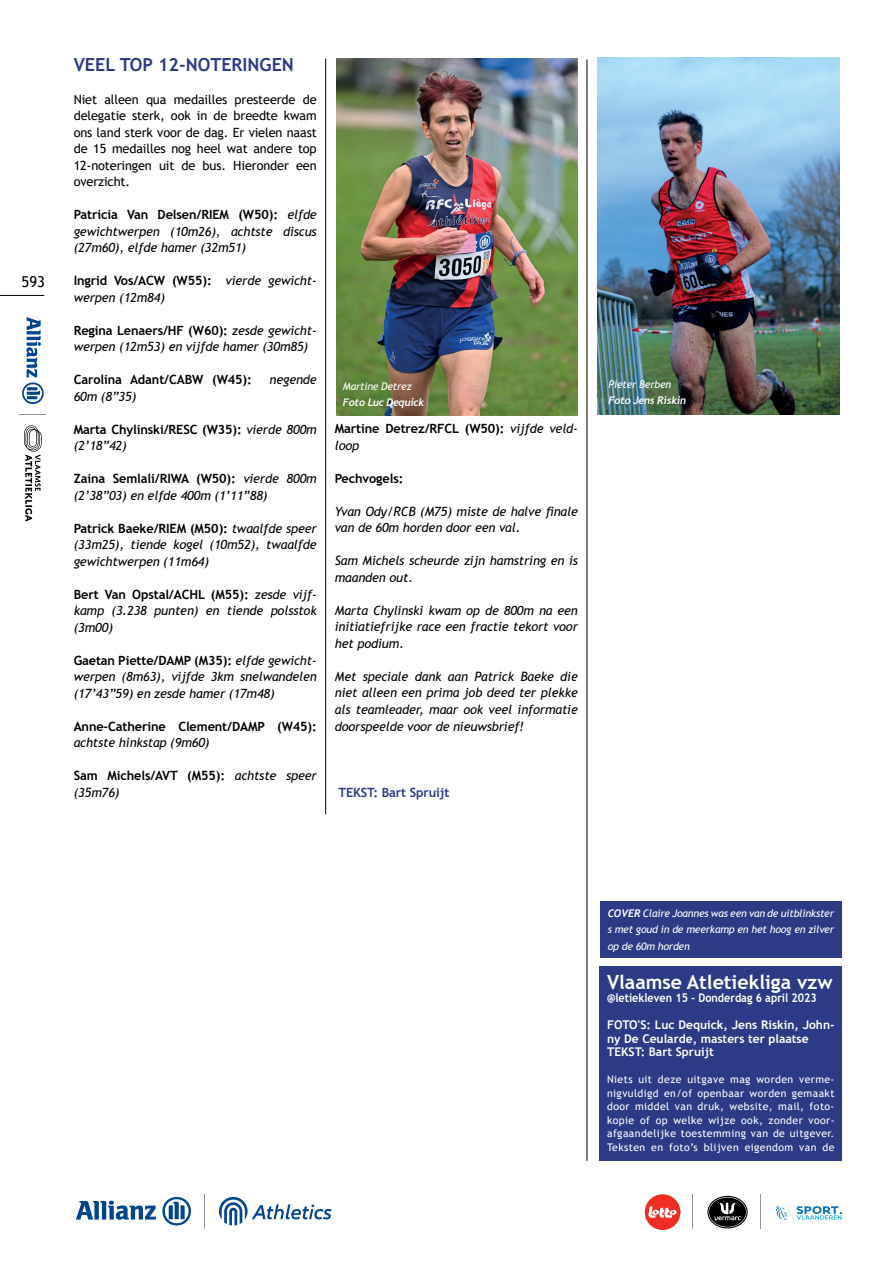
<style>
.page{position:relative;width:893px;height:1263px;background:#fff}
.page>*{position:absolute;margin:0;border:0;box-sizing:border-box;transform-origin:0 0}
.t1{font:700 19.5px "Trebuchet MS";color:#fff}
.t2{font:700 18px "Trebuchet MS";color:#2d3b86}
.t3{font:15px "Trebuchet MS";color:#000001}
.t4{font:italic 12.75px/16.5px "Trebuchet MS";letter-spacing:-.01em;color:#000001;text-align:justify}
.t5{font:700 12.75px/16.5px "Trebuchet MS";letter-spacing:-.01em;color:#000001}
.t6{font:12.75px/16.5px "Trebuchet MS";letter-spacing:-.01em;color:#000001;text-align:justify}
.t7{font:700 12.75px "Trebuchet MS";letter-spacing:-.01em;color:#2d3b86}
.t8{font:700 12px/13.5px "Trebuchet MS";color:#fff}
.t9{font:700 12px "Trebuchet MS";color:#fff;scale:.9 1}
.t10{font:10.5px/13.5px "Trebuchet MS";letter-spacing:.04em;color:#fff;text-align:justify}
.t11{font:italic 10.5px/16.5px "Trebuchet MS";letter-spacing:-.02em;color:#fff;text-align:justify}
.t12{font:italic 700 10.5px "Trebuchet";letter-spacing:-.02em;color:#fff}
.s1{font-weight:700;font-style:normal}
.s2{font-weight:400;font-style:italic}
.s3{font-family:"Trebuchet";font-weight:700}
</style>
<div class="page">
<hr style="left:325px;top:58px;width:1px;height:756px;background:#000001">
<hr style="left:587px;top:60px;width:1px;height:1101px;background:#000001">
<img style="left:597px;top:57px;width:242px;height:358px">
<div style="left:600px;top:967px;width:242px;height:194px;background:#2d3b86"></div>
<div style="left:600px;top:902px;width:242px;height:56px;background:#2d3b86"></div>
<img style="left:336px;top:58px;width:241px;height:358px">
<hr style="left:0;top:295px;width:44px;height:1px;background:#000001">
<svg style="left:22px;top:317px;width:22px;height:87px"></svg>
<svg style="left:20px;top:414px;width:26px;height:1px"></svg>
<svg style="left:24px;top:425px;width:18px;height:96px"></svg>
<div style="left:645px;top:1194px;width:35px;height:36px;background:#ee2e22;border-radius:50%"></div>
<svg style="left:648px;top:1206px;width:29px;height:12px"></svg>
<svg style="left:707px;top:1196px;width:41px;height:32px"></svg>
<svg style="left:775px;top:1202px;width:67px;height:21px"></svg>
<hr style="left:692px;top:1194px;width:1px;height:35px;background:#939598">
<hr style="left:760px;top:1194px;width:1px;height:35px;background:#939598">
<svg style="left:76px;top:1201px;width:80px;height:19px"></svg>
<svg style="left:162px;top:1197px;width:29px;height:28px"></svg>
<hr style="left:204px;top:1194px;width:1px;height:34px;background:#939598">
<svg style="left:219px;top:1197px;width:113px;height:28px"></svg>
<p class="t3" style="left:22px;top:273px;width:25px">593</p>
<h2 class="t2" style="left:74px;top:53px;width:222px">VEEL TOP 12-NOTERINGEN</h2>
<p class="t6" style="left:74px;top:91px;width:245px">Niet alleen qua medailles presteerde de delegatie sterk, ook in de breedte kwam ons land sterk voor de dag. Er vielen naast de 15 medailles nog heel wat andere top 12-noteringen uit de bus. Hieronder een overzicht.</p>
<p class="t4" style="left:74px;top:206px;width:245px"><span class="s1">Patricia Van Delsen/RIEM (W50):</span> elfde gewichtwerpen (10m26), achtste discus (27m60), elfde hamer (32m51)</p>
<p class="t4" style="left:74px;top:272px;width:245px"><span class="s1">Ingrid Vos/ACW (W55):</span> vierde gewicht&shy;werpen (12m84)</p>
<p class="t4" style="left:74px;top:322px;width:245px"><span class="s1">Regina Lenaers/HF (W60):</span> zesde gewicht&shy;werpen (12m53) en vijfde hamer (30m85)</p>
<p class="t5" style="left:74px;top:371px;width:180px">Carolina Adant/CABW (W45):</p>
<p class="t4" style="left:270px;top:371px;width:49px">negende</p>
<p class="t4" style="left:74px;top:388px;width:64px">60m (8”35)</p>
<p class="t5" style="left:74px;top:421px;width:245px">Marta Chylinski/RESC (W35): <span class="s2">vierde 800m (2’18”42)</span></p>
<p class="t4" style="left:74px;top:470px;width:245px"><span class="s1">Zaina Semlali/RIWA (W50):</span> vierde 800m (2’38”03) en elfde 400m (1’11”88)</p>
<p class="t4" style="left:74px;top:520px;width:245px"><span class="s1">Patrick Baeke/RIEM (M50):</span> twaalfde speer (33m25), tiende kogel (10m52), twaalfde gewichtwerpen (11m64)</p>
<p class="t4" style="left:74px;top:586px;width:245px"><span class="s1">Bert Van Opstal/ACHL (M55):</span> zesde vijf&shy;kamp (3.238 punten) en tiende polsstok (3m00)</p>
<p class="t4" style="left:74px;top:652px;width:245px"><span class="s1">Gaetan Piette/DAMP (M35):</span> elfde gewicht&shy;werpen (8m63), vijfde 3km snelwandelen (17’43”59) en zesde hamer (17m48)</p>
<p class="t5" style="left:74px;top:718px;width:245px">Anne-Catherine Clement/DAMP (W45):</p>
<p class="t4" style="left:74px;top:734px;width:137px">achtste hinkstap (9m60)</p>
<p class="t5" style="left:74px;top:767px;width:245px">Sam Michels/AVT (M55): <span class="s2">achtste speer (35m76)</span></p>
<p class="t11" style="left:343px;top:378px;width:70px">Martine Detrez</p>
<p class="t12" style="left:343px;top:396px;width:83px">Foto Luc Dequick</p>
<p class="t5" style="left:335px;top:421px;width:245px">Martine Detrez/RFCL (W50): <span class="s2">vijfde veld&shy;loop</span></p>
<p class="t5" style="left:335px;top:470px;width:70px">Pechvogels:</p>
<p class="t4" style="left:335px;top:503px;width:245px">Yvan Ody/RCB (M75) miste de halve finale van de 60m horden door een val.</p>
<p class="t4" style="left:335px;top:553px;width:245px">Sam Michels scheurde zijn hamstring en is maanden out.</p>
<p class="t4" style="left:335px;top:602px;width:245px">Marta Chylinski kwam op de 800m na een initiatiefrijke race een fractie tekort voor het podium.</p>
<p class="t4" style="left:335px;top:668px;width:245px">Met speciale dank aan Patrick Baeke die niet alleen een prima job deed ter plekke als teamleader, maar ook veel informatie doorspeelde voor de nieuwsbrief!</p>
<p class="t7" style="left:338px;top:784px;width:113px">TEKST: Bart Spruijt</p>
<p class="t11" style="left:609px;top:376px;width:64px">Pieter Berben</p>
<p class="t12" style="left:609px;top:394px;width:79px">Foto Jens Riskin</p>
<p class="t11" style="left:608px;top:905px;width:228px"><span class="s3">COVER</span> Claire Joannes was een van de uitblinkster s met goud in de meerkamp en het hoog en zilver op de 60m horden</p>
<h1 class="t1" style="left:607px;top:969px;width:227px">Vlaamse Atletiekliga vzw</h1>
<p class="t9" style="left:607px;top:990px;width:235px">@letiekleven 15 - Donderdag 6 april 2023</p>
<p class="t8" style="left:607px;top:1018px;width:229px">FOTO'S: Luc Dequick, Jens Riskin, John&shy;ny De Ceularde, masters ter plaatse<br>TEKST: Bart Spruijt</p>
<p class="t10" style="left:607px;top:1072px;width:229px">Niets uit deze uitgave mag worden verme&shy;nigvuldigd en/of openbaar worden gemaakt door middel van druk, website, mail, foto&shy;kopie of op welke wijze ook, zonder voor&shy;afgaandelijke toestemming van de uitgever.<br>Teksten en foto’s blijven eigendom van de</p>
</div>
